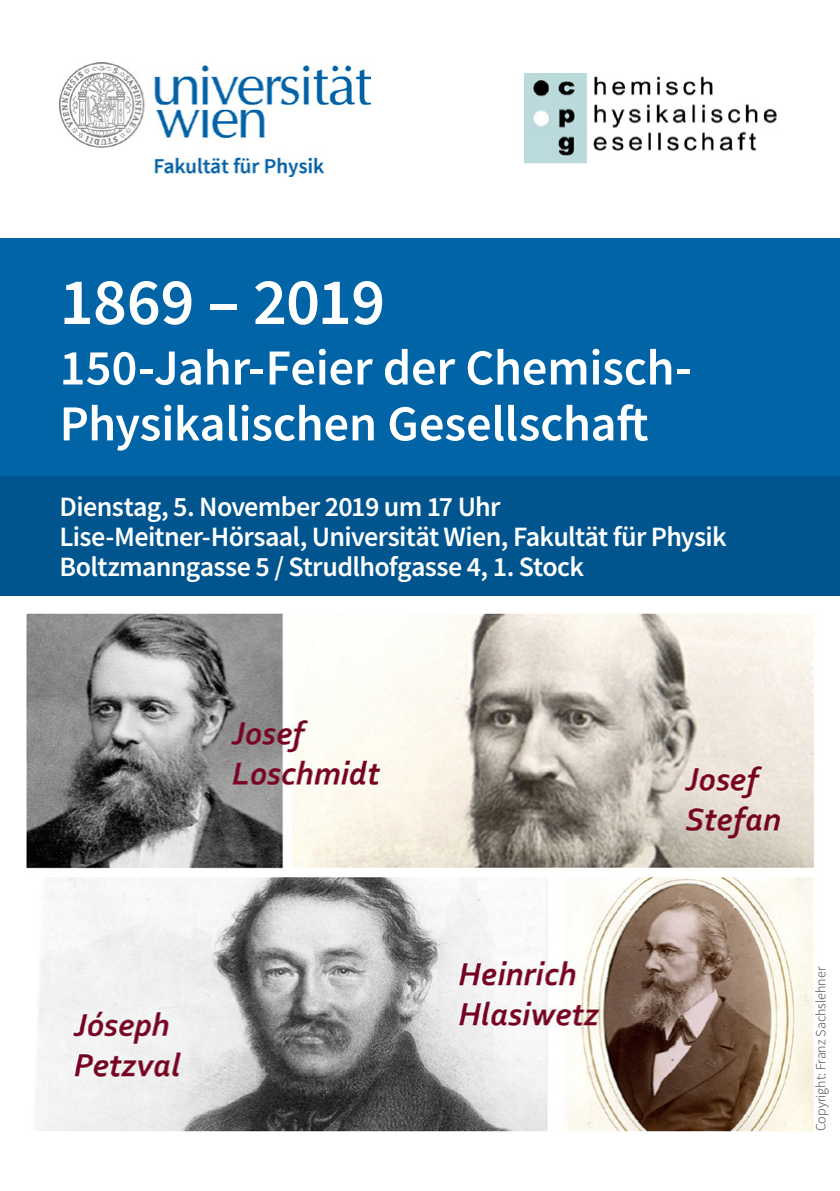
<style>
.page{position:relative;width:840px;height:1191px;background:#fff}
.page>*{position:absolute;margin:0;border:0;box-sizing:border-box;transform-origin:0 0}
.t1{font:600 66.4px "Source Sans Pro";letter-spacing:-.01em;color:#fff}
.t2{font:600 50.4px/55.8px "Source Sans Pro";letter-spacing:-.005em;color:#fff}
.t3{font:600 28px/30px "Source Sans Pro";letter-spacing:-.025em;color:#fff}
.t4{font:300 14px "Source Sans Pro";color:#000}
</style>
<div class="page">
<img style="left:26px;top:613px;width:788px;height:519px">
<div style="left:0;top:238px;width:839px;height:357px;background:linear-gradient(to bottom,#0069af,#00558e)"></div>
<img style="left:60px;top:62px;width:310px;height:114px">
<img style="left:524px;top:73px;width:253px;height:91px">
<h1 class="t1" style="left:60px;top:258px;width:327px">1869 – 2019</h1>
<h2 class="t2" style="left:60px;top:339px;width:633px">150-Jahr-Feier der Chemisch-<br>Physikalischen Gesellschaft</h2>
<p class="t3" style="left:60px;top:492px;width:668px">Dienstag, 5. November 2019 um 17 Uhr<br>Lise-Meitner-Hörsaal, Universität Wien, Fakultät für Physik<br>Boltzmanngasse 5 / Strudlhofgasse 4, 1. Stock</p>
<p class="t4" style="left:811px;top:1131px;width:166px;rotate:-90deg">Copyright: Franz Sachslehner</p>
</div>
